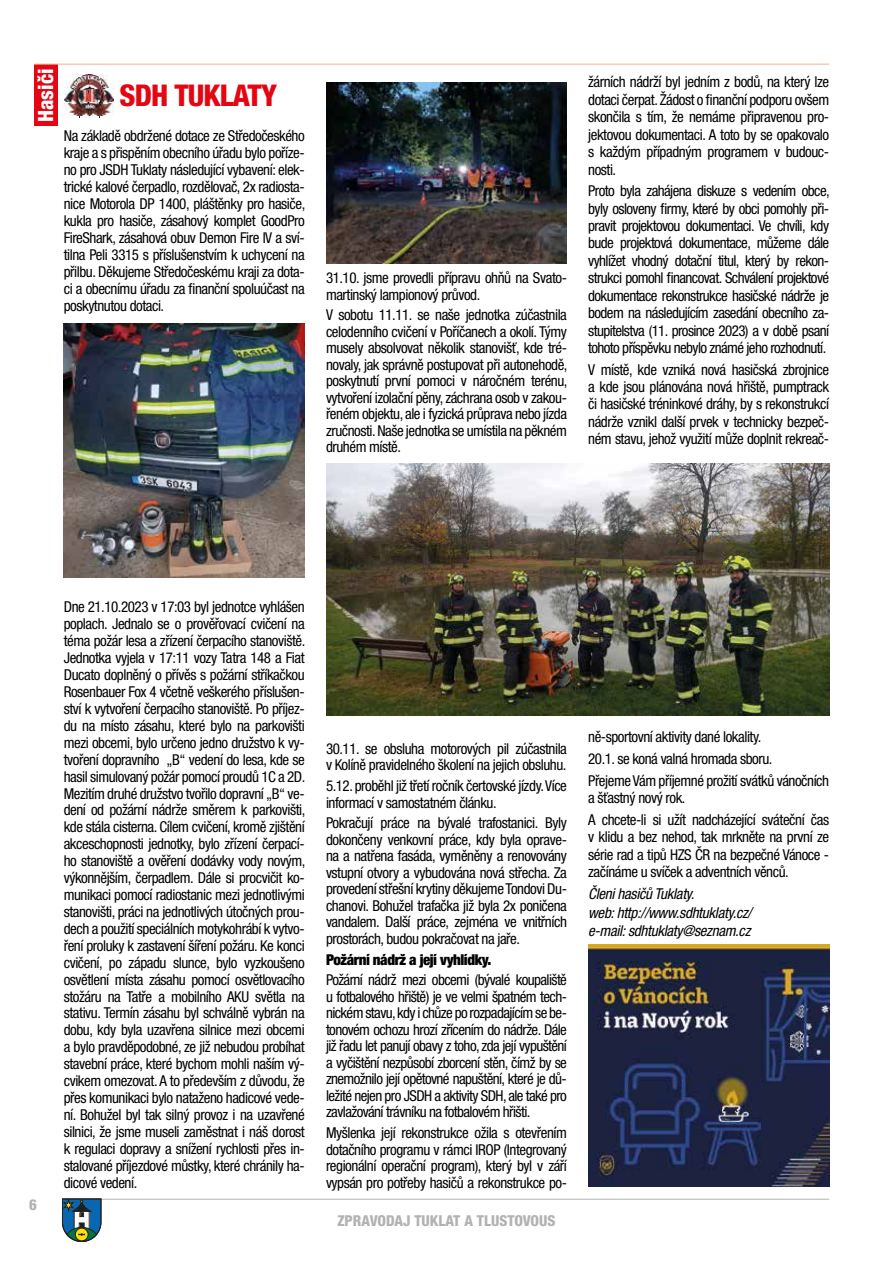
<style>
.page{position:relative;width:893px;height:1263px;background:#fff}
.page>*{position:absolute;margin:0;border:0;box-sizing:border-box;transform-origin:0 0}
.t1{font:800 condensed 30px "Helvetica Neue LT Pro";letter-spacing:-.03em;color:#e30613}
.t2{font:800 condensed 21px "Helvetica Neue LT Pro";color:#fff}
.t3{font:condensed 15px/17px "Helvetica Neue LT Pro";letter-spacing:-.03em;color:#000;text-align:justify}
.t4{font:italic condensed 15px/18.1px "Helvetica Neue LT Pro";letter-spacing:-.02em;color:#000}
.t5{font:800 condensed 15px "Helvetica Neue LT Pro";color:#b3b2b2}
.t6{font:900 condensed 15px "Helvetica Neue LT Pro";letter-spacing:-.03em;color:#000}
</style>
<div class="page">
<hr style="left:64px;top:1199px;width:765px;height:1px;background:#b3b2b2">
<svg style="left:62px;top:1199px;width:39px;height:42px"></svg>
<div style="left:34px;top:65px;width:23px;height:61px;background:#e30613"></div>
<img style="left:64px;top:74px;width:49px;height:43px">
<hr style="left:34px;top:64px;width:795px;height:1px;background:#f6af95">
<img style="left:64px;top:323px;width:241px;height:254px">
<img style="left:326px;top:83px;width:241px;height:181px">
<img style="left:326px;top:463px;width:503px;height:252px">
<img style="left:588px;top:945px;width:241px;height:241px">
<h2 class="t2" style="left:33px;top:122px;width:55px;rotate:-90deg">Hasiči</h2>
<h1 class="t1" style="left:120px;top:77px;width:159px">SDH TUKLATY</h1>
<p class="t3" style="left:64px;top:127px;width:243px">Na základě obdržené dotace ze Středočeského kraje a s přispěním obecního úřadu bylo poříze&shy;no pro JSDH Tuklaty následující vybavení: elek&shy;trické kalové čerpadlo, rozdělovač, 2x radiosta&shy;nice Motorola DP 1400, pláštěnky pro hasiče, kukla pro hasiče, zásahový komplet GoodPro FireShark, zásahová obuv Demon Fire IV a sví&shy;tilna Peli 3315 s příslušenstvím k uchycení na přilbu. Děkujeme Středočeskému kraji za dota&shy;ci a obecnímu úřadu za finanční spoluúčast na poskytnutou dotaci.</p>
<p class="t3" style="left:326px;top:269px;width:242px;line-height:16.5px">31.10. jsme provedli přípravu ohňů na Svato&shy;martinský lampionový průvod.</p>
<p class="t3" style="left:326px;top:307px;width:243px;line-height:16.5px">V sobotu 11.11. se naše jednotka zúčastnila celodenního cvičení v Poříčanech a okolí. Týmy musely absolvovat několik stanovišť, kde tré&shy;novaly, jak správně postupovat při autonehodě, poskytnutí první pomoci v náročném terénu, vytvoření izolační pěny, záchrana osob v zakou&shy;řeném objektu, ale i fyzická průprava nebo jízda zručnosti. Naše jednotka se umístila na pěkném druhém místě.</p>
<p class="t3" style="left:588px;top:73px;width:242px;line-height:17.4px">žárních nádrží byl jedním z bodů, na který lze dotaci čerpat. Žádost o finanční podporu ovšem skončila s tím, že nemáme připravenou pro&shy;jektovou dokumentaci. A toto by se opakovalo s každým případným programem v budouc&shy;nosti.</p>
<p class="t3" style="left:588px;top:182px;width:243px;line-height:17.4px">Proto byla zahájena diskuze s vedením obce, byly osloveny firmy, které by obci pomohly při&shy;pravit projektovou dokumentaci. Ve chvíli, kdy bude projektová dokumentace, můžeme dále vyhlížet vhodný dotační titul, který by rekon&shy;strukci pomohl financovat. Schválení projektové dokumentace rekonstrukce hasičské nádrže je bodem na následujícím zasedání obecního za&shy;stupitelstva (11. prosince 2023) a v době psaní tohoto příspěvku nebylo známé jeho rozhodnutí.</p>
<p class="t3" style="left:588px;top:360px;width:242px;line-height:17.4px">V místě, kde vzniká nová hasičská zbrojnice a kde jsou plánována nová hřiště, pumptrack či hasičské tréninkové dráhy, by s rekonstrukcí nádrže vznikl další prvek v technicky bezpeč&shy;ném stavu, jehož využití může doplnit rekreač-</p>
<p class="t5" style="left:29px;top:1195px;width:9px">6</p>
<p class="t3" style="left:64px;top:598px;width:243px">Dne 21.10.2023 v 17:03 byl jednotce vyhlášen poplach. Jednalo se o prověřovací cvičení na téma požár lesa a zřízení čerpacího stanoviště.<br>Jednotka vyjela v 17:11 vozy Tatra 148 a Fiat Ducato doplněný o přívěs s požární stříkačkou Rosenbauer Fox 4 včetně veškerého příslušen&shy;ství k vytvoření čerpacího stanoviště. Po příjez&shy;du na místo zásahu, které bylo na parkovišti mezi obcemi, bylo určeno jedno družstvo k vy&shy;tvoření dopravního „B“ vedení do lesa, kde se hasil simulovaný požár pomocí proudů 1C a 2D.<br>Mezitím druhé družstvo tvořilo dopravní „B“ ve&shy;dení od požární nádrže směrem k parkovišti, kde stála cisterna. Cílem cvičení, kromě zjištění akceschopnosti jednotky, bylo zřízení čerpací&shy;ho stanoviště a ověření dodávky vody novým, výkonnějším, čerpadlem. Dále si procvičit ko&shy;munikaci pomocí radiostanic mezi jednotlivými stanovišti, práci na jednotlivých útočných prou&shy;dech a použití speciálních motykohrábí k vytvo&shy;ření proluky k zastavení šíření požáru. Ke konci cvičení, po západu slunce, bylo vyzkoušeno osvětlení místa zásahu pomocí osvětlovacího stožáru na Tatře a mobilního AKU světla na stativu. Termín zásahu byl schválně vybrán na dobu, kdy byla uzavřena silnice mezi obcemi a bylo pravděpodobné, ze již nebudou probíhat stavební práce, které bychom mohli naším vý&shy;cvikem omezovat. A to především z důvodu, že přes komunikaci bylo nataženo hadicové vede&shy;ní. Bohužel byl tak silný provoz i na uzavřené silnici, že jsme museli zaměstnat i náš dorost k regulaci dopravy a snížení rychlosti přes in&shy;stalované příjezdové můstky, které chránily ha&shy;dicové vedení.</p>
<p class="t3" style="left:326px;top:740px;width:242px;line-height:16.5px">30.11. se obsluha motorových pil zúčastnila v Kolíně pravidelného školení na jejich obsluhu.</p>
<p class="t3" style="left:326px;top:777px;width:242px;line-height:16.5px">5.12. proběhl již třetí ročník čertovské jízdy. Více informací v samostatném článku.</p>
<p class="t3" style="left:326px;top:814px;width:242px;line-height:16.5px">Pokračují práce na bývalé trafostanici. Byly dokončeny venkovní práce, kdy byla oprave&shy;na a natřena fasáda, vyměněny a renovovány vstupní otvory a vybudována nová střecha. Za provedení střešní krytiny děkujeme Tondovi Du&shy;chanovi. Bohužel trafačka již byla 2x poničena vandalem. Další práce, zejména ve vnitřních prostorách, budou pokračovat na jaře.</p>
<p class="t6" style="left:326px;top:950px;width:167px">Požární nádrž a její vyhlídky.</p>
<p class="t3" style="left:326px;top:971px;width:242px;line-height:16.5px">Požární nádrž mezi obcemi (bývalé koupaliště u fotbalového hřiště) je ve velmi špatném tech&shy;nickém stavu, kdy i chůze po rozpadajícím se be&shy;tonovém ochozu hrozí zřícením do nádrže. Dále již řadu let panují obavy z toho, zda její vypuštění a vyčištění nezpůsobí zborcení stěn, čímž by se znemožnilo její opětovné napuštění, které je dů&shy;ležité nejen pro JSDH a aktivity SDH, ale také pro zavlažování trávníku na fotbalovém hřišti.</p>
<p class="t3" style="left:326px;top:1124px;width:242px;line-height:16.5px">Myšlenka její rekonstrukce ožila s otevřením dotačního programu v rámci IROP (Integrovaný regionální operační program), který byl v září vypsán pro potřeby hasičů a rekonstrukce po-</p>
<p class="t5" style="left:337px;top:1212px;width:220px">ZPRAVODAJ TUKLAT A TLUSTOVOUS</p>
<p class="t3" style="left:588px;top:726px;width:242px;line-height:21.6px;text-align:left">ně-sportovní aktivity dané lokality.<br>20.1. se koná valná hromada sboru.<br>Přejeme Vám příjemné prožití svátků vánočních</p>
<p class="t3" style="left:588px;top:787px;width:242px;line-height:21.8px">a šťastný nový rok.<br>A chcete-li si užít nadcházející sváteční čas</p>
<p class="t3" style="left:588px;top:828px;width:242px;line-height:17.4px">v klidu a bez nehod, tak mrkněte na první ze série rad a tipů HZS ČR na bezpečné Vánoce - začínáme u svíček a adventních věnců.</p>
<p class="t4" style="left:588px;top:885px;width:165px">Členi hasičů Tuklaty.<br>web: http://www.sdhtuklaty.cz/ e-mail: sdhtuklaty@seznam.cz</p>
</div>
